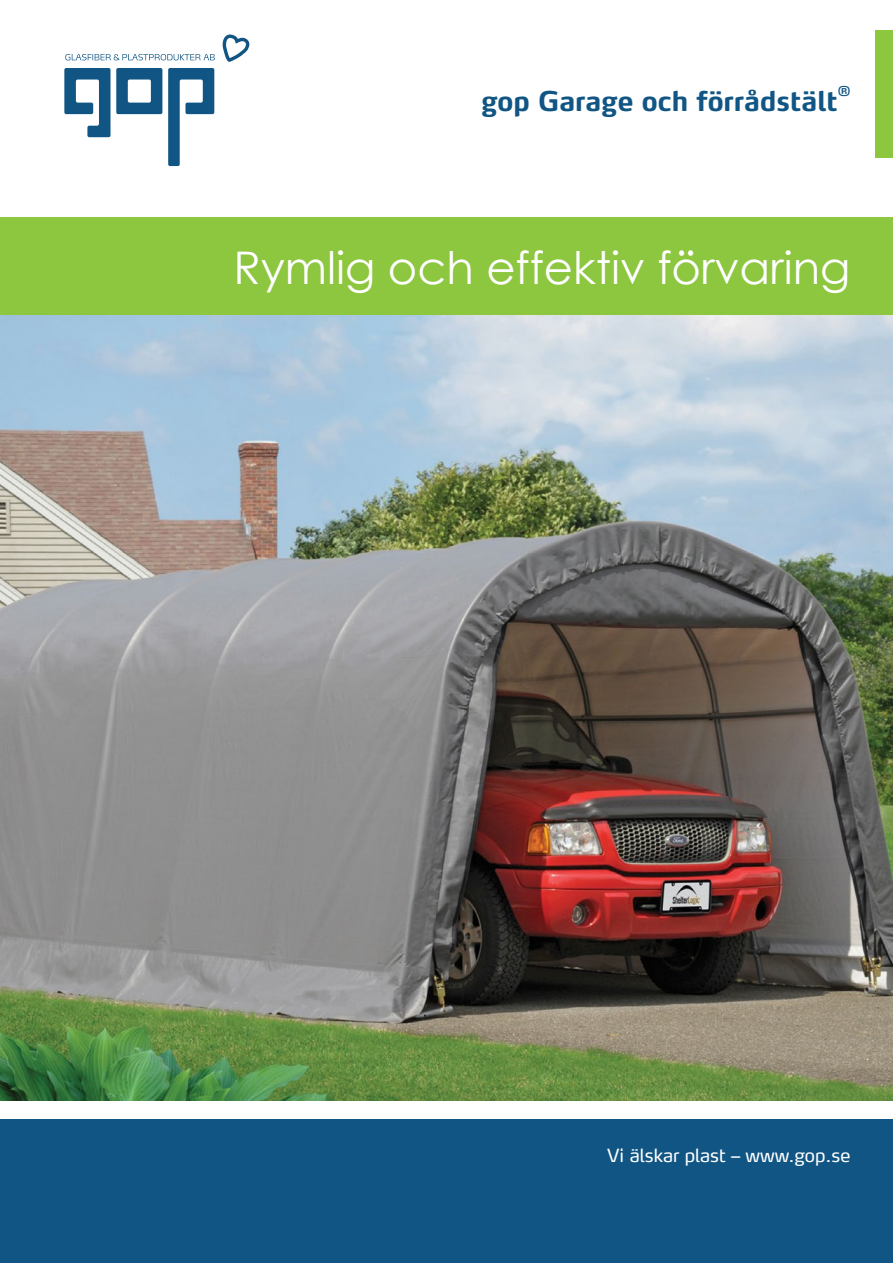
<style>
.page{position:relative;width:893px;height:1263px;background:#fff}
.page>*{position:absolute;margin:0;border:0;box-sizing:border-box;transform-origin:0 0}
.t1{font:45px "Century Gothic";color:#fff}
.t2{font:700 27px "Max";color:#105584}
.t3{font:18px "Max";color:#fff}
.t4{font:700 13.5px "Max";color:#105584}
</style>
<div class="page">
<img style="left:0;top:315px;width:893px;height:786px">
<div style="left:0;top:1118px;width:893px;height:145px;background:#105584"></div>
<div style="left:0;top:217px;width:893px;height:98px;background:#8dc63f"></div>
<svg style="left:65px;top:54px;width:150px;height:6px"></svg>
<svg style="left:116px;top:68px;width:46px;height:46px"></svg>
<svg style="left:168px;top:68px;width:46px;height:98px"></svg>
<svg style="left:64px;top:68px;width:46px;height:69px"></svg>
<svg style="left:223px;top:34px;width:26px;height:28px"></svg>
<div style="left:876px;top:30px;width:17px;height:127px;background:#8dc63f"></div>
<p class="t2" style="left:481px;top:84px;width:358px">gop Garage och förrådstält</p>
<p class="t4" style="left:838px;top:82px;width:14px">®</p>
<p class="t1" style="left:233px;top:236px;width:618px">Rymlig och effektiv förvaring</p>
<p class="t3" style="left:607px;top:1144px;width:245px">Vi älskar plast – www.gop.se</p>
</div>
